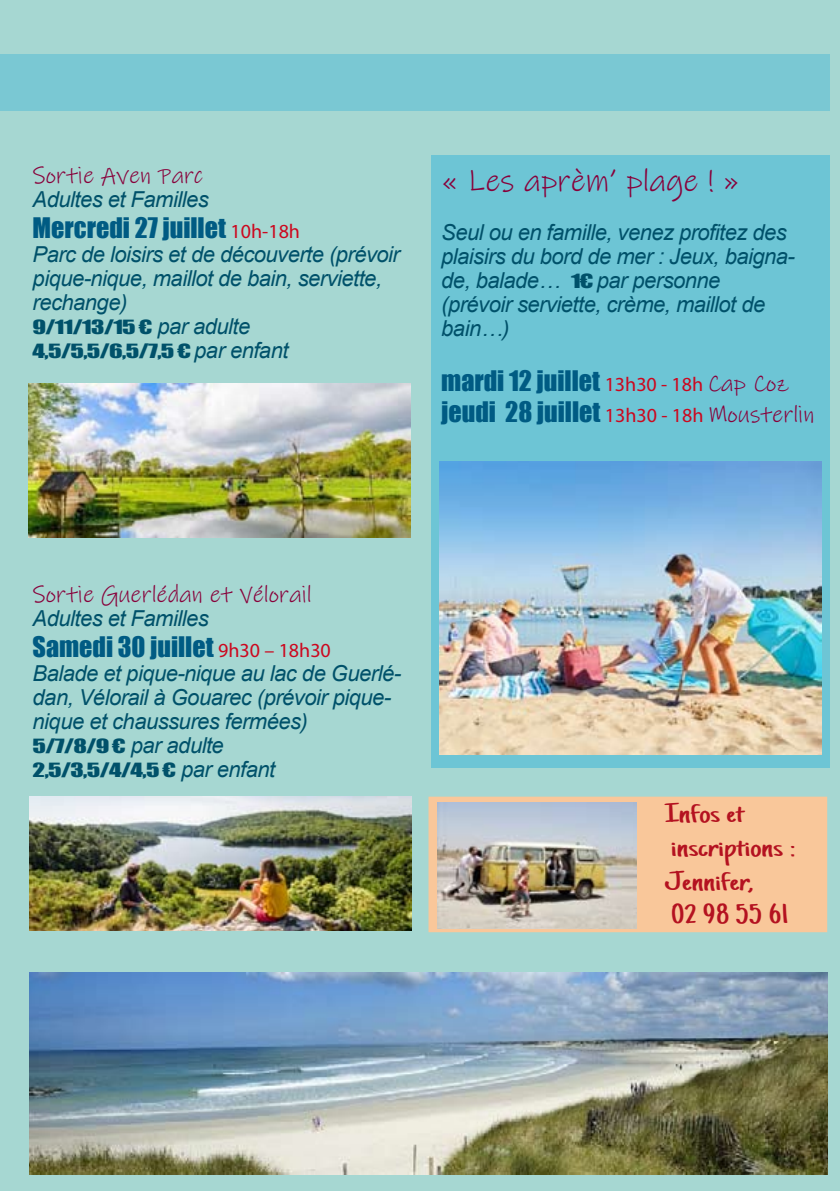
<style>
.page{position:relative;width:840px;height:1191px;background:#fff}
.page>*{position:absolute;margin:0;border:0;box-sizing:border-box;transform-origin:0 0}
.t1{font:32px "Ink Free";color:#88003a}
.t2{font:28px/33.6px "Just Another Hand";color:#b41220;scale:1.6 1}
.t3{font:26px/31.2px "Impact";color:#005b83}
.t4{font:24px "Ink Free";color:#88003a}
.t5{font:italic 22px/24px "Arial";letter-spacing:-.025em;color:#00516a}
.t6{font:18px/24px "Impact";color:#00516a;scale:1.4 1}
.s1{font-family:"Myriad Pro";font-size:20px;color:#cc071e}
.s2{font-family:"Arial";font-style:italic;font-size:22px}
.s3{font-family:"Impact";font-style:normal;font-size:18px}
.s4{font-family:"Ink Free";font-size:24px;color:#88003a}
</style>
<div class="page">
<div style="left:0;top:0;width:839px;height:1191px;background:#a6d7d2"></div>
<div style="left:0;top:54px;width:829px;height:57px;background:#7ac8d3"></div>
<div style="left:431px;top:799px;width:392px;height:130px;background:#f9c79a"></div>
<div style="left:428px;top:796px;width:398px;height:136px;border:6px solid #f9c79a"></div>
<img style="left:437px;top:802px;width:199px;height:126px">
<div style="left:431px;top:155px;width:397px;height:612px;background:#6dc5d5"></div>
<img style="left:30px;top:797px;width:381px;height:133px">
<img style="left:439px;top:462px;width:382px;height:293px">
<img style="left:28px;top:383px;width:382px;height:154px">
<img style="left:30px;top:972px;width:797px;height:203px">
<p class="t4" style="left:33px;top:159px;width:172px">Sortie Aven Parc</p>
<p class="t5" style="left:33px;top:187px;width:177px">Adultes et Familles</p>
<p class="t3" style="left:33px;top:211px;width:269px">Mercredi 27 juillet <span class="s1">10h-18h</span></p>
<p class="t5" style="left:33px;top:242px;width:368px">Parc de loisirs et de découverte (prévoir pique-nique, maillot de bain, serviette, rechange)</p>
<p class="t6" style="left:33px;top:314px;width:184px">9/11/13/15 € <span class="s2">par adulte<br></span>4,5/5,5/6,5/7,5 € <span class="s2">par enfant</span></p>
<h1 class="t1" style="left:441px;top:160px;width:300px">« Les aprèm’ plage ! »</h1>
<p class="t5" style="left:441px;top:220px;width:355px">Seul ou en famille, venez profitez des plaisirs du bord de mer : Jeux, baigna&shy;de, balade… <span class="s3">1€</span> par personne (prévoir serviette, crème, maillot de bain…)</p>
<p class="t3" style="left:441px;top:364px;width:374px">mardi 12 juillet <span class="s1">13h30 - 18h</span> <span class="s4">Cap Coz </span>jeudi 28 juillet <span class="s1">13h30 - 18h</span> <span class="s4">Mousterlin</span></p>
<p class="t4" style="left:33px;top:578px;width:280px">Sortie Guerlédan et Vélorail</p>
<p class="t5" style="left:33px;top:606px;width:177px">Adultes et Familles</p>
<p class="t3" style="left:33px;top:630px;width:299px">Samedi 30 juillet <span class="s1">9h30 – 18h30</span></p>
<p class="t5" style="left:33px;top:661px;width:370px">Balade et pique-nique au lac de Guerlé&shy;dan, Vélorail à Gouarec (prévoir pique&shy;nique et chaussures fermées)<br><span class="s3">5/7/8/9 €</span> par adulte</p>
<p class="t6" style="left:33px;top:757px;width:175px">2,5/3,5/4/4,5 € <span class="s2">par enfant</span></p>
<p class="t2" style="left:664px;top:798px;width:83px">Infos et inscriptions :<br>Jennifer,<br>02 98 55 61</p>
</div>
